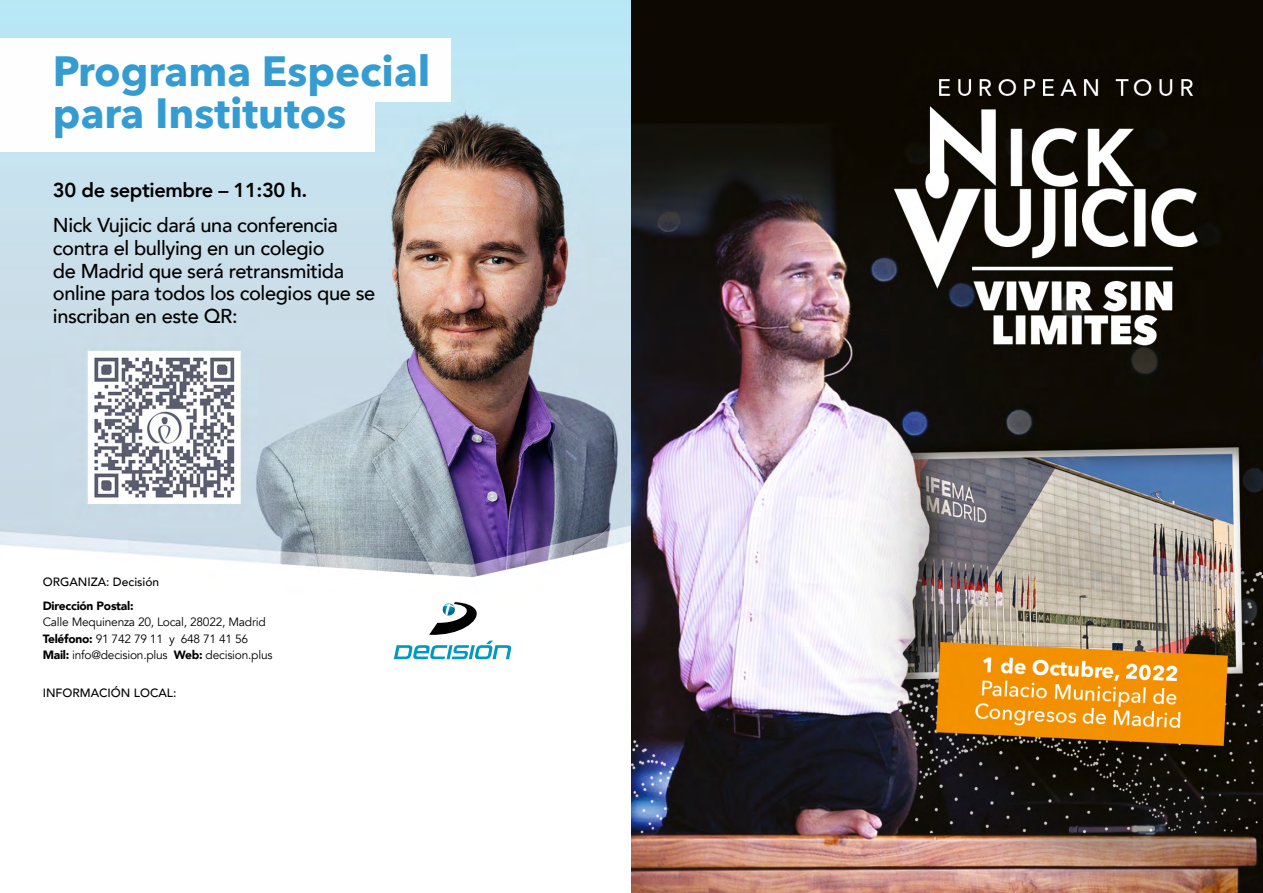
<style>
.page{position:relative;width:1263px;height:893px;background:#fff}
.page>*{position:absolute;margin:0;border:0;box-sizing:border-box;transform-origin:0 0}
.t1{font:700 42.15px/42.2px "Avenir Next";color:#349cd1}
.t2{font:500 20.1px/22.8px "Avenir";letter-spacing:-.02em;color:#000}
.t3{font:800 20.1px "Avenir";letter-spacing:-.02em;color:#000}
.t4{font:12px/16.5px "Avenir";letter-spacing:-.02em;color:#000}
.t5{font:500 12px "Avenir";color:#000}
.t6{font:900 12px "Avenir";letter-spacing:-.02em;color:#000}
.s1{font-weight:900}
</style>
<div class="page">
<img style="left:0;top:0;width:1263px;height:893px">
<div style="left:0;top:38px;width:450px;height:64px;background:#fefefe"></div>
<div style="left:0;top:88px;width:374px;height:64px;background:#fefefe"></div>
<svg style="left:394px;top:602px;width:117px;height:57px"></svg>
<h1 class="t1" style="left:53px;top:49px;width:379px">Programa Especial para Institutos</h1>
<p class="t3" style="left:53px;top:175px;width:256px">30 de septiembre – 11:30 h.</p>
<p class="t2" style="left:53px;top:213px;width:324px">Nick Vujicic dará una conferencia contra el bullying en un colegio<br>de Madrid que será retransmitida online para todos los colegios que se inscriban en este QR:</p>
<p class="t5" style="left:43px;top:571px;width:118px">ORGANIZA: Decisión</p>
<p class="t6" style="left:43px;top:595px;width:92px">Dirección Postal:</p>
<p class="t4" style="left:43px;top:614px;width:231px">Calle Mequinenza 20, Local, 28022, Madrid<br><span class="s1">Teléfono:</span> 91 742 79 11 y 648 71 41 56<br><span class="s1">Mail:</span> info@decision.plus <span class="s1">Web:</span> decision.plus</p>
<p class="t5" style="left:43px;top:682px;width:135px">INFORMACIÓN LOCAL:</p>
</div>
